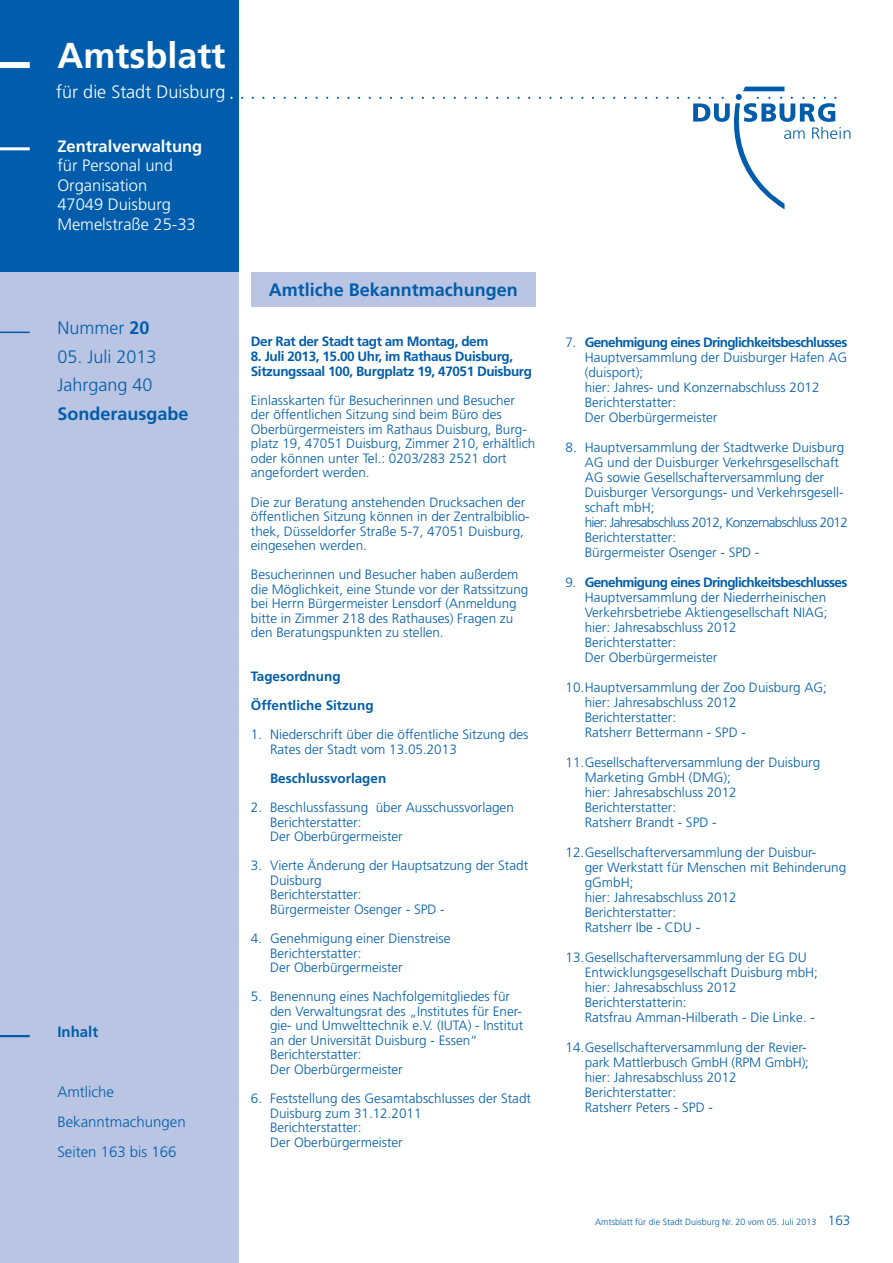
<style>
.page{position:relative;width:893px;height:1263px;background:#fff}
.page>*{position:absolute;margin:0;border:0;box-sizing:border-box;transform-origin:0 0}
.t1{font:700 36px "Frutiger";color:#fff}
.t2{font:700 18px "Frutiger";color:#015dab}
.t3{font:300 18px "Frutiger";color:#015dab}
.t4{font:300 18px "Frutiger";color:#fff}
.t5{font:300 16.5px "Frutiger";color:#fff}
.t6{font:700 16.5px "Frutiger";color:#fff}
.t7{font:300 15px "Frutiger";color:#015dab}
.t8{font:700 15px "Frutiger";color:#015dab}
.Fließtext{font:300 13.5px/14.5px "Frutiger";color:#015dab}
.Fließtext-2{font:700 13.5px/14.5px "Frutiger";letter-spacing:-.03em;color:#015dab}
.Fließtext-3{font:700 13.5px "Frutiger";letter-spacing:-.05em;color:#015dab}
.Fließtext-4{font:700 13.5px "Frutiger";color:#015dab}
.Fließtext-5{font:300 13.5px "Frutiger";letter-spacing:-.05em;color:#015dab}
.t9{font:300 9px "Frutiger";color:#015dab}
.s1{font-weight:700}
.s2{font-weight:300}
</style>
<div class="page">
<div style="left:0;top:0;width:238px;height:272px;background:#015dab"></div>
<div style="left:0;top:272px;width:238px;height:991px;background:#b9c5e3"></div>
<div style="left:251px;top:272px;width:285px;height:34px;background:#b9c5e3"></div>
<div style="left:0;top:62px;width:30px;height:6px;background:#fff"></div>
<hr style="left:0;top:147px;width:30px;height:3px;background:#fff">
<hr style="left:0;top:332px;width:30px;height:1px;background:#015dab">
<hr style="left:0;top:1035px;width:30px;height:2px;background:#015dab">
<svg style="left:688px;top:87px;width:162px;height:122px"></svg>
<p class="t1" style="left:57px;top:34px;width:170px">Amtsblatt</p>
<p class="t4" style="left:56px;top:81px;width:171px">für die Stadt Duisburg</p>
<p class="t6" style="left:57px;top:136px;width:146px">Zentralverwaltung</p>
<p class="t5" style="left:57px;top:156px;width:117px">für Personal und</p>
<p class="t5" style="left:57px;top:176px;width:91px">Organisation</p>
<p class="t5" style="left:57px;top:195px;width:115px">47049 Duisburg</p>
<p class="t5" style="left:57px;top:215px;width:140px">Memelstraße 25-33</p>
<p class="t3" style="left:57px;top:318px;width:94px">Nummer <span class="s1">20</span></p>
<p class="t3" style="left:57px;top:346px;width:101px">05. Juli 2013</p>
<p class="t3" style="left:57px;top:375px;width:97px">Jahrgang 40</p>
<p class="t2" style="left:57px;top:403px;width:133px">Sonderausgabe</p>
<p class="t8" style="left:57px;top:1023px;width:42px">Inhalt</p>
<p class="t7" style="left:57px;top:1083px;width:58px">Amtliche</p>
<p class="t7" style="left:57px;top:1113px;width:130px">Bekanntmachungen</p>
<p class="t7" style="left:57px;top:1143px;width:121px">Seiten 163 bis 166</p>
<p class="t2" style="left:269px;top:279px;width:251px">Amtliche Bekanntmachungen</p>
<p class="Fließtext-2" style="left:251px;top:334px;width:239px">Der Rat der Stadt tagt am Montag, dem</p>
<p class="Fließtext-2" style="left:251px;top:349px;width:283px">8. Juli 2013, 15.00 Uhr, im Rathaus Duisburg,<br>Sitzungssaal 100, Burgplatz 19, 47051 Duisburg</p>
<p class="Fließtext" style="left:251px;top:393px;width:286px">Einlasskarten für Besucherinnen und Besucher der öffentlichen Sitzung sind beim Büro des Oberbürgermeisters im Rathaus Duisburg, Burg&shy;platz 19, 47051 Duisburg, Zimmer 210, erhältlich oder können unter Tel.: 0203/283 2521 dort angefordert werden.</p>
<p class="Fließtext" style="left:251px;top:494px;width:280px">Die zur Beratung anstehenden Drucksachen der öffentlichen Sitzung können in der Zentralbiblio&shy;thek, Düsseldorfer Straße 5-7, 47051 Duisburg, eingesehen werden.</p>
<p class="Fließtext" style="left:251px;top:567px;width:279px">Besucherinnen und Besucher haben außerdem die Möglichkeit, eine Stunde vor der Ratssitzung bei Herrn Bürgermeister Lensdorf (Anmeldung bitte in Zimmer 218 des Rathauses) Fragen zu den Beratungspunkten zu stellen.</p>
<p class="Fließtext-4" style="left:251px;top:668px;width:91px">Tagesordnung</p>
<p class="Fließtext-4" style="left:251px;top:698px;width:124px">Öffentliche Sitzung</p>
<p class="Fließtext" style="left:270px;top:727px;width:260px;text-indent:-19px">1. Niederschrift über die öffentliche Sitzung des<br>Rates der Stadt vom 13.05.2013</p>
<p class="Fließtext-4" style="left:270px;top:770px;width:118px">Beschlussvorlagen</p>
<p class="Fließtext" style="left:251px;top:800px;width:264px">2. Beschlussfassung über Ausschussvorlagen</p>
<p class="Fließtext" style="left:270px;top:815px;width:93px">Berichterstatter:</p>
<p class="Fließtext" style="left:270px;top:829px;width:134px">Der Oberbürgermeister</p>
<p class="Fließtext" style="left:270px;top:858px;width:260px;text-indent:-19px">3. Vierte Änderung der Hauptsatzung der Stadt<br>Duisburg</p>
<p class="Fließtext" style="left:270px;top:887px;width:93px">Berichterstatter:</p>
<p class="Fließtext" style="left:270px;top:902px;width:176px">Bürgermeister Osenger - SPD -</p>
<p class="Fließtext" style="left:251px;top:931px;width:201px">4. Genehmigung einer Dienstreise</p>
<p class="Fließtext" style="left:270px;top:946px;width:93px">Berichterstatter:</p>
<p class="Fließtext" style="left:270px;top:960px;width:134px">Der Oberbürgermeister</p>
<p class="Fließtext" style="left:270px;top:989px;width:255px;text-indent:-19px">5. Benennung eines Nachfolgemitgliedes für den Verwaltungsrat des „Institutes für Ener&shy;gie- und Umwelttechnik e.V. (IUTA) - Institut an der Universität Duisburg - Essen“</p>
<p class="Fließtext" style="left:270px;top:1047px;width:93px">Berichterstatter:</p>
<p class="Fließtext" style="left:270px;top:1062px;width:134px">Der Oberbürgermeister</p>
<p class="Fließtext" style="left:270px;top:1091px;width:263px;text-indent:-19px">6. Feststellung des Gesamtabschlusses der Stadt<br>Duisburg zum 31.12.2011</p>
<p class="Fließtext" style="left:270px;top:1120px;width:93px">Berichterstatter:</p>
<p class="Fließtext" style="left:270px;top:1135px;width:134px">Der Oberbürgermeister</p>
<p class="Fließtext-3" style="left:566px;top:334px;width:283px"><span class="s2">7.</span> Genehmigung eines Dringlichkeitsbeschlusses</p>
<p class="Fließtext" style="left:585px;top:349px;width:264px;line-height:15px">Hauptversammlung der Duisburger Hafen AG (duisport);</p>
<p class="Fließtext" style="left:585px;top:380px;width:236px">hier: Jahres- und Konzernabschluss 2012</p>
<p class="Fließtext" style="left:585px;top:395px;width:93px">Berichterstatter:</p>
<p class="Fließtext" style="left:585px;top:410px;width:134px">Der Oberbürgermeister</p>
<p class="Fließtext" style="left:585px;top:439px;width:261px;line-height:15px;text-indent:-19px">8. Hauptversammlung der Stadtwerke Duisburg AG und der Duisburger Verkehrsgesellschaft AG sowie Gesellschafterversammlung der Duisburger Versorgungs- und Verkehrsgesell&shy;schaft mbH;</p>
<p class="Fließtext-5" style="left:585px;top:514px;width:265px">hier: Jahresabschluss 2012, Konzernabschluss 2012</p>
<p class="Fließtext" style="left:585px;top:530px;width:93px">Berichterstatter:</p>
<p class="Fließtext" style="left:585px;top:545px;width:176px">Bürgermeister Osenger - SPD -</p>
<p class="Fließtext-3" style="left:566px;top:574px;width:283px"><span class="s2">9.</span> Genehmigung eines Dringlichkeitsbeschlusses</p>
<p class="Fließtext" style="left:585px;top:589px;width:245px;line-height:15px">Hauptversammlung der Niederrheinischen<br>Verkehrsbetriebe Aktiengesellschaft NIAG;</p>
<p class="Fließtext" style="left:585px;top:620px;width:154px">hier: Jahresabschluss 2012</p>
<p class="Fließtext" style="left:585px;top:635px;width:93px">Berichterstatter:</p>
<p class="Fließtext" style="left:585px;top:650px;width:134px">Der Oberbürgermeister</p>
<p class="Fließtext" style="left:566px;top:680px;width:263px">10.Hauptversammlung der Zoo Duisburg AG;</p>
<p class="Fließtext" style="left:585px;top:695px;width:154px">hier: Jahresabschluss 2012</p>
<p class="Fließtext" style="left:585px;top:710px;width:93px">Berichterstatter:</p>
<p class="Fließtext" style="left:585px;top:725px;width:163px">Ratsherr Bettermann - SPD -</p>
<p class="Fließtext" style="left:585px;top:754px;width:237px;line-height:15px;text-indent:-19px">11.Gesellschafterversammlung der Duisburg<br>Marketing GmbH (DMG);</p>
<p class="Fließtext" style="left:585px;top:785px;width:154px">hier: Jahresabschluss 2012</p>
<p class="Fließtext" style="left:585px;top:800px;width:93px">Berichterstatter:</p>
<p class="Fließtext" style="left:585px;top:815px;width:134px">Ratsherr Brandt - SPD -</p>
<p class="Fließtext" style="left:585px;top:844px;width:263px;line-height:15px;text-indent:-19px">12.Gesellschafterversammlung der Duisbur-<br>ger Werkstatt für Menschen mit Behinderung gGmbH;</p>
<p class="Fließtext" style="left:585px;top:890px;width:154px">hier: Jahresabschluss 2012</p>
<p class="Fließtext" style="left:585px;top:905px;width:93px">Berichterstatter:</p>
<p class="Fließtext" style="left:585px;top:920px;width:117px">Ratsherr Ibe - CDU -</p>
<p class="Fließtext" style="left:585px;top:949px;width:235px;line-height:15px;text-indent:-19px">13.Gesellschafterversammlung der EG DU<br>Entwicklungsgesellschaft Duisburg mbH;</p>
<p class="Fließtext" style="left:585px;top:980px;width:154px">hier: Jahresabschluss 2012</p>
<p class="Fließtext" style="left:585px;top:995px;width:103px">Berichterstatterin:</p>
<p class="Fließtext" style="left:585px;top:1010px;width:232px">Ratsfrau Amman-Hilberath - Die Linke. -</p>
<p class="Fließtext" style="left:566px;top:1039px;width:245px;line-height:15px;text-align:right">14.Gesellschafterversammlung der Revier&shy;park Mattlerbusch GmbH (RPM GmbH);</p>
<p class="Fließtext" style="left:585px;top:1070px;width:154px">hier: Jahresabschluss 2012</p>
<p class="Fließtext" style="left:585px;top:1085px;width:93px">Berichterstatter:</p>
<p class="Fließtext" style="left:585px;top:1100px;width:130px">Ratsherr Peters - SPD -</p>
<p class="t9" style="left:595px;top:1216px;width:223px">Amtsblatt für die Stadt Duisburg Nr. 20 vom 05. Juli 2013</p>
<p class="Fließtext" style="left:828px;top:1213px;width:24px">163</p>
</div>
